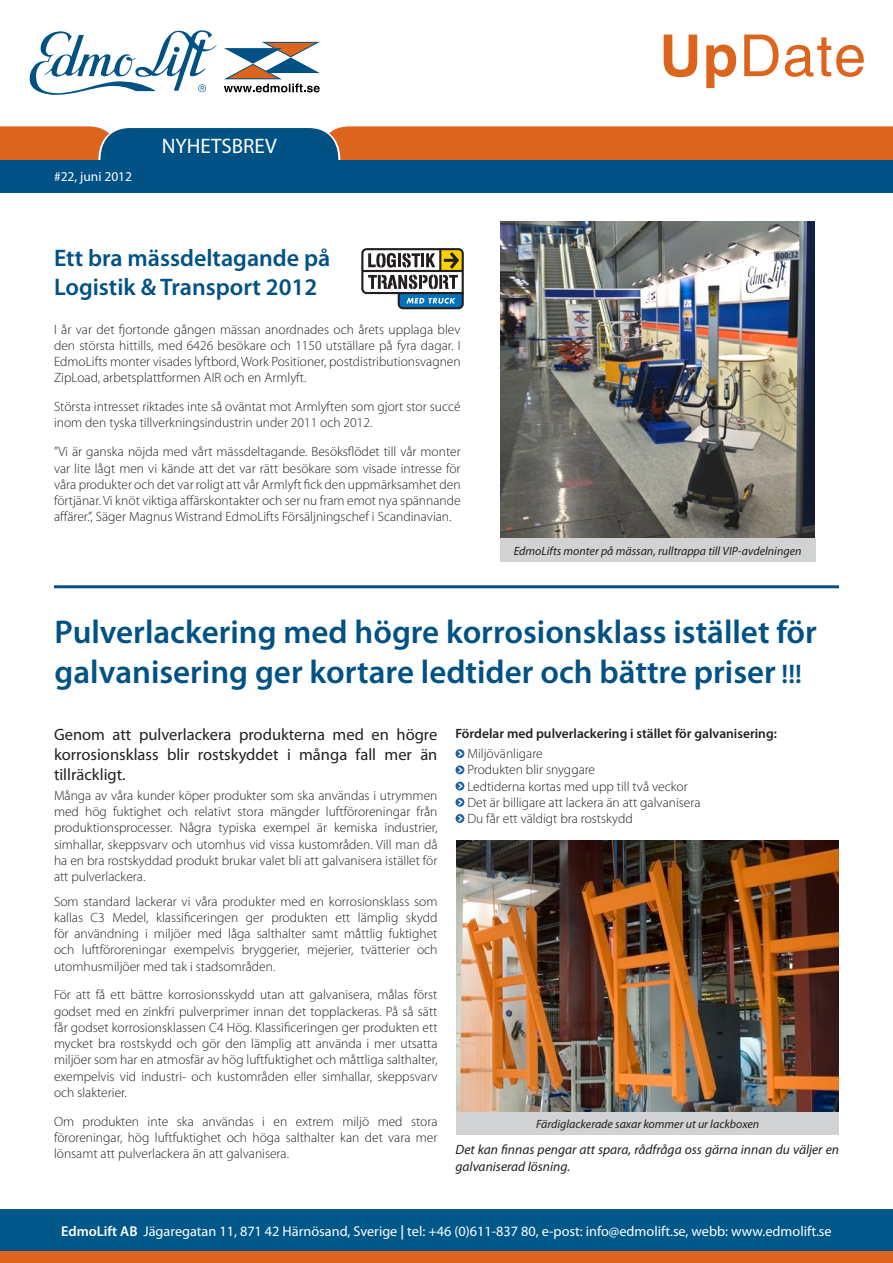
<style>
.page{position:relative;width:893px;height:1263px;background:#fff}
.page>*{position:absolute;margin:0;border:0;box-sizing:border-box;transform-origin:0 0}
.t1{font:600 33px/39.6px "Myriad Pro";color:#005285}
.t2{font:600 24px "Myriad Pro";color:#005285}
.t3{font:21px "Myriad Pro";color:#fff}
.t4{font:16.5px/19.8px "Myriad Pro";color:#231f20;text-align:justify}
.t5{font:14.25px "Myriad Pro";color:#fff}
.t6{font:300 13.5px/16.2px "Myriad Pro";color:#231f20;text-align:justify}
.t7{font:italic 13.5px/16.2px "Myriad Pro";color:#231f20}
.t8{font:600 13.5px "Myriad Pro";color:#231f20}
.t9{font:13.5px "Myriad Pro";color:#fff}
.t10{font:italic 12px "Myriad Pro";color:#231f20}
.s1{font-size:27px}
.s2{font-weight:600}
</style>
<div class="page">
<hr style="left:0;top:1247px;width:893px;height:4px;background:#005285">
<div style="left:0;top:1251px;width:893px;height:12px;background:#dc641c"></div>
<svg style="left:664px;top:35px;width:33px;height:42px"></svg>
<svg style="left:706px;top:45px;width:30px;height:43px"></svg>
<svg style="left:744px;top:35px;width:34px;height:41px"></svg>
<svg style="left:785px;top:37px;width:79px;height:40px"></svg>
<svg style="left:0;top:126px;width:893px;height:35px;background:#a3643e"></svg>
<div style="left:0;top:161px;width:893px;height:32px;background:#005285"></div>
<svg style="left:29px;top:30px;width:188px;height:65px"></svg>
<svg style="left:224px;top:42px;width:96px;height:50px"></svg>
<hr style="left:54px;top:585px;width:785px;height:3px;background:#005285">
<svg style="left:455px;top:749px;width:9px;height:9px"></svg>
<svg style="left:455px;top:765px;width:9px;height:9px"></svg>
<svg style="left:455px;top:782px;width:9px;height:8px"></svg>
<svg style="left:455px;top:798px;width:9px;height:9px"></svg>
<svg style="left:455px;top:814px;width:9px;height:9px"></svg>
<div style="left:456px;top:1111px;width:383px;height:23px;background:#d1d2d4"></div>
<img style="left:456px;top:840px;width:383px;height:271px">
<img style="left:500px;top:222px;width:315px;height:316px">
<div style="left:500px;top:538px;width:315px;height:24px;background:#d1d2d4"></div>
<svg style="left:361px;top:248px;width:103px;height:62px"></svg>
<div style="left:0;top:1209px;width:893px;height:39px;background:#00588a"></div>
<p class="t9" style="left:54px;top:169px;width:80px">#22, juni 2012</p>
<p class="t3" style="left:162px;top:133px;width:116px">NYHETSBREV</p>
<p class="t2" style="left:54px;top:243px;width:278px">Ett bra mässdeltagande på</p>
<p class="t2" style="left:54px;top:271px;width:265px">Logistik &amp; Transport 2012</p>
<p class="t6" style="left:54px;top:321px;width:408px">I år var det fjortonde gången mässan anordnades och årets upplaga blev den största hittills, med 6426 besökare och 1150 utställare på fyra dagar. I EdmoLifts monter visades lyftbord, Work Positioner, postdistributionsvagnen ZipLoad, arbetsplattformen AIR och en Armlyft.</p>
<p class="t6" style="left:54px;top:399px;width:408px">Största intresset riktades inte så oväntat mot Armlyften som gjort stor succé inom den tyska tillverkningsindustrin under 2011 och 2012.</p>
<p class="t6" style="left:54px;top:444px;width:408px">”Vi är ganska nöjda med vårt mässdeltagande. Besöksflödet till vår monter var lite lågt men vi kände att det var rätt besökare som visade intresse för våra produkter och det var roligt att vår Armlyft fick den uppmärksamhet den förtjänar. Vi knöt viktiga affärskontakter och ser nu fram emot nya spännande affärer.”, Säger Magnus Wistrand EdmoLifts Försäljningschef i Scandinavian.</p>
<p class="t10" style="left:514px;top:543px;width:289px">EdmoLifts monter på mässan, rulltrappa till VIP-avdelningen</p>
<p class="t1" style="left:55px;top:612px;width:764px">Pulverlackering med högre korrosionsklass istället för galvanisering ger kortare ledtider och bättre priser <span class="s1">!!!</span></p>
<p class="t4" style="left:54px;top:724px;width:385px">Genom att pulverlackera produkterna med en högre korrosionsklass blir rostskyddet i många fall mer än tillräckligt.</p>
<p class="t6" style="left:54px;top:788px;width:385px">Många av våra kunder köper produkter som ska användas i utrymmen med hög fuktighet och relativt stora mängder luftföroreningar från produktionsprocesser. Några typiska exempel är kemiska industrier, simhallar, skeppsvarv och utomhus vid vissa kustområden. Vill man då ha en bra rostskyddad produkt brukar valet bli att galvanisera istället för att pulverlackera.</p>
<p class="t6" style="left:54px;top:893px;width:385px">Som standard lackerar vi våra produkter med en korrosionsklass som kallas C3 Medel, klassificeringen ger produkten ett lämplig skydd för användning i miljöer med låga salthalter samt måttlig fuktighet och luftföroreningar exempelvis bryggerier, mejerier, tvätterier och utomhusmiljöer med tak i stadsområden.</p>
<p class="t6" style="left:54px;top:987px;width:385px">För att få ett bättre korrosionsskydd utan att galvanisera, målas först godset med en zinkfri pulverprimer innan det topplackeras. På så sätt får godset korrosionsklassen C4 Hög. Klassificeringen ger produkten ett mycket bra rostskydd och gör den lämplig att använda i mer utsatta miljöer som har en atmosfär av hög luftfuktighet och måttliga salthalter, exempelvis vid industri- och kustområden eller simhallar, skeppsvarv och slakterier.</p>
<p class="t6" style="left:54px;top:1113px;width:385px">Om produkten inte ska användas i en extrem miljö med stora föroreningar, hög luftfuktighet och höga salthalter kan det vara mer lönsamt att pulverlackera än att galvanisera.</p>
<p class="t8" style="left:455px;top:724px;width:323px">Fördelar med pulverlackering i stället för galvanisering:</p>
<p class="t6" style="left:467px;top:746px;width:77px">Miljövänligare</p>
<p class="t6" style="left:467px;top:762px;width:129px">Produkten blir snyggare</p>
<p class="t6" style="left:467px;top:778px;width:222px">Ledtiderna kortas med upp till två veckor</p>
<p class="t6" style="left:467px;top:794px;width:235px">Det är billigare att lackera än att galvanisera</p>
<p class="t6" style="left:467px;top:810px;width:167px">Du får ett väldigt bra rostskydd</p>
<p class="t10" style="left:536px;top:1116px;width:225px">Färdiglackerade saxar kommer ut ur lackboxen</p>
<p class="t7" style="left:455px;top:1141px;width:385px">Det kan finnas pengar att spara, rådfråga oss gärna innan du väljer en galvaniserad lösning.</p>
<p class="t5" style="left:61px;top:1222px;width:772px"><span class="s2">EdmoLift AB</span> Jägaregatan 11, 871 42 Härnösand, Sverige <span class="s2">|</span> tel: +46 (0)611-837 80, e-post: info@edmolift.se, webb: www.edmolift.se</p>
</div>
